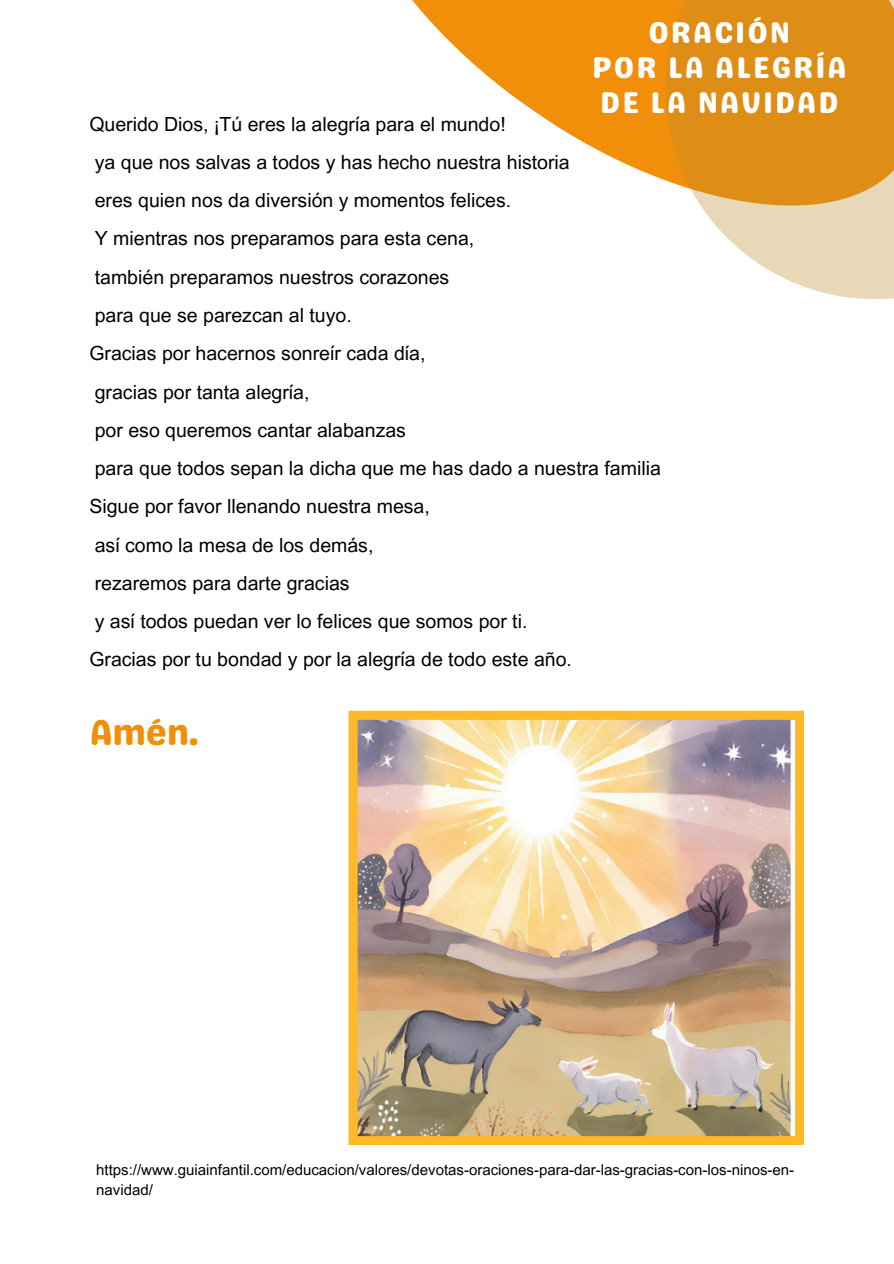
<style>
.page{position:relative;width:894px;height:1264px;background:#fff}
.page>*{position:absolute;margin:0;border:0;box-sizing:border-box;transform-origin:0 0}
.t1{font:36px "Genty Sans";color:#f18e0a}
.t2{font:29.85px/34.8px "Genty Sans";letter-spacing:.065em;color:#fff;text-align:center}
.t3{font:19.5px "Arial MT Pro";color:#000}
.t4{font:15px/20.2px "Arial MT Pro";color:#000}
</style>
<div class="page">
<svg style="left:412px;top:0;width:253px;height:180px;fill:#f18e0a"></svg>
<svg style="left:665px;top:0;width:228px;height:299px;background:#e4ab56"></svg>
<img style="left:348px;top:710px;width:456px;height:435px">
<h3 class="t2" style="left:592px;top:15px;width:256px">ORACIÓN<br>POR LA ALEGRÍA<br>DE LA NAVIDAD</h3>
<h3 class="t3" style="left:89px;top:116px;width:418px">Querido Dios, ¡Tú eres la alegría para el mundo!</h3>
<h3 class="t3" style="left:95px;top:155px;width:476px">ya que nos salvas a todos y has hecho nuestra historia</h3>
<h3 class="t3" style="left:95px;top:193px;width:418px">eres quien nos da diversión y momentos felices.</h3>
<h3 class="t3" style="left:95px;top:231px;width:381px">Y mientras nos preparamos para esta cena,</h3>
<h3 class="t3" style="left:95px;top:269px;width:356px">también preparamos nuestros corazones</h3>
<h3 class="t3" style="left:95px;top:308px;width:258px">para que se parezcan al tuyo.</h3>
<h3 class="t3" style="left:89px;top:346px;width:337px">Gracias por hacernos sonreír cada día,</h3>
<h3 class="t3" style="left:95px;top:384px;width:216px">gracias por tanta alegría,</h3>
<h3 class="t3" style="left:95px;top:422px;width:312px">por eso queremos cantar alabanzas</h3>
<h3 class="t3" style="left:95px;top:461px;width:567px">para que todos sepan la dicha que me has dado a nuestra familia</h3>
<h3 class="t3" style="left:89px;top:499px;width:342px">Sigue por favor llenando nuestra mesa,</h3>
<h3 class="t3" style="left:95px;top:537px;width:280px">así como la mesa de los demás,</h3>
<h3 class="t3" style="left:95px;top:575px;width:256px">rezaremos para darte gracias</h3>
<h3 class="t3" style="left:95px;top:614px;width:434px">y así todos puedan ver lo felices que somos por ti.</h3>
<h1 class="t3" style="left:89px;top:652px;width:484px">Gracias por tu bondad y por la alegría de todo este año.</h1>
<p class="t1" style="left:90px;top:710px;width:110px">Amén.</p>
<p class="t4" style="left:96px;top:1161px;width:699px">https://www.guiainfantil.com/educacion/valores/devotas-oraciones-para-dar-las-gracias-con-los-ninos-en&shy;navidad/</p>
</div>
